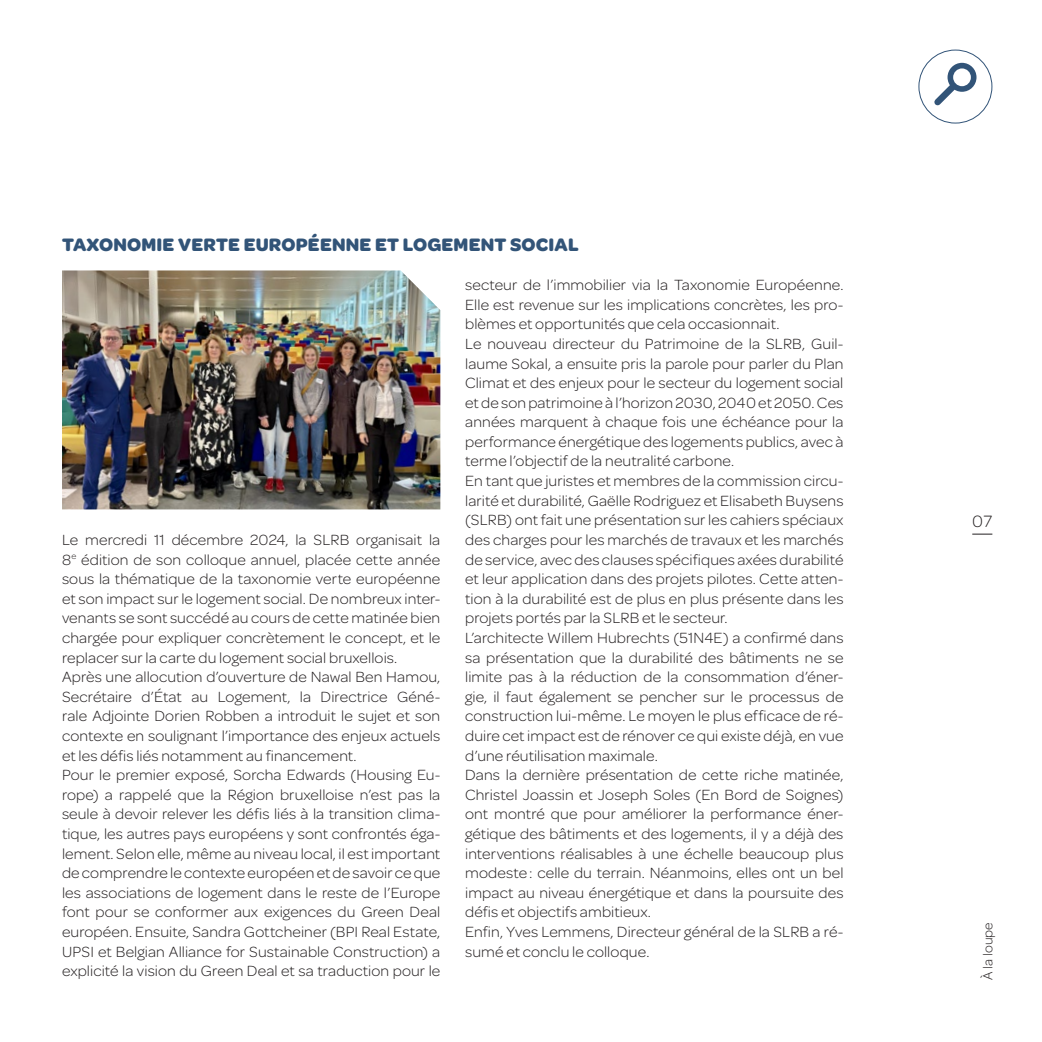
<style>
.page{position:relative;width:1042px;height:1042px;background:#fff}
.page>*{position:absolute;margin:0;border:0;box-sizing:border-box;transform-origin:0 0}
.t1{font:700 19.25px "Omnes";letter-spacing:.01em;color:#325478}
.t2{font:300 17.5px "Omnes";color:#231f20}
.t3{font:300 15.75px/19.6px "Omnes";letter-spacing:.005em;color:#231f20}
.t4{font:300 14px "Omnes";letter-spacing:.01em;color:#231f20}
</style>
<div class="page">
<svg style="left:972px;top:534px;width:20px;height:1px"></svg>
<div style="left:918px;top:50px;width:74px;height:73px;border:1px solid #325478;border-radius:50%"></div>
<div style="left:947px;top:63px;width:29px;height:29px;background:#325478;border-radius:50%"></div>
<svg style="left:928px;top:75px;width:37px;height:36px"></svg>
<div style="left:953px;top:68px;width:18px;height:18px;background:#fff;border-radius:50%"></div>
<img style="left:62px;top:270px;width:378px;height:239px">
<p class="t1" style="left:62px;top:230px;width:518px">TAXONOMIE VERTE EUROPÉENNE ET LOGEMENT SOCIAL</p>
<p class="t3" style="left:62px;top:529px;width:380px">Le mercredi 11 décembre 2024, la SLRB organisait la 8<sup>e</sup> édition de son colloque annuel, placée cette année sous la thématique de la taxonomie verte européenne et son impact sur le logement social. De nombreux inter&shy;venants se sont succédé au cours de cette matinée bien chargée pour expliquer concrètement le concept, et le replacer sur la carte du logement social bruxellois.<br>Après une allocution d’ouverture de Nawal Ben Hamou, Secrétaire d’État au Logement, la Directrice Géné&shy;rale Adjointe Dorien Robben a introduit le sujet et son contexte en soulignant l’importance des enjeux actuels et les défis liés notamment au financement.<br>Pour le premier exposé, Sorcha Edwards (Housing Eu&shy;rope) a rappelé que la Région bruxelloise n’est pas la seule à devoir relever les défis liés à la transition clima&shy;tique, les autres pays européens y sont confrontés éga&shy;lement. Selon elle, même au niveau local, il est important de comprendre le contexte européen et de savoir ce que les associations de logement dans le reste de l’Europe font pour se conformer aux exigences du Green Deal européen. Ensuite, Sandra Gottcheiner (BPI Real Estate, UPSI et Belgian Alliance for Sustainable Construction) a explicité la vision du Green Deal et sa traduction pour le</p>
<p class="t3" style="left:465px;top:275px;width:380px">secteur de l’immobilier via la Taxonomie Européenne.<br>Elle est revenue sur les implications concrètes, les pro&shy;blèmes et opportunités que cela occasionnait.<br>Le nouveau directeur du Patrimoine de la SLRB, Guil&shy;laume Sokal, a ensuite pris la parole pour parler du Plan Climat et des enjeux pour le secteur du logement social et de son patrimoine à l’horizon 2030, 2040 et 2050. Ces années marquent à chaque fois une échéance pour la performance énergétique des logements publics, avec à terme l’objectif de la neutralité carbone.<br>En tant que juristes et membres de la commission circu&shy;larité et durabilité, Gaëlle Rodriguez et Elisabeth Buysens (SLRB) ont fait une présentation sur les cahiers spéciaux des charges pour les marchés de travaux et les marchés de service, avec des clauses spécifiques axées durabilité et leur application dans des projets pilotes. Cette atten&shy;tion à la durabilité est de plus en plus présente dans les projets portés par la SLRB et le secteur.<br>L’architecte Willem Hubrechts (51N4E) a confirmé dans sa présentation que la durabilité des bâtiments ne se limite pas à la réduction de la consommation d’éner&shy;gie, il faut également se pencher sur le processus de construction lui-même. Le moyen le plus efficace de ré&shy;duire cet impact est de rénover ce qui existe déjà, en vue d’une réutilisation maximale.<br>Dans la dernière présentation de cette riche matinée, Christel Joassin et Joseph Soles (En Bord de Soignes) ont montré que pour améliorer la performance éner&shy;gétique des bâtiments et des logements, il y a déjà des interventions réalisables à une échelle beaucoup plus modeste: celle du terrain. Néanmoins, elles ont un bel impact au niveau énergétique et dans la poursuite des défis et objectifs ambitieux.<br>Enfin, Yves Lemmens, Directeur général de la SLRB a ré&shy;sumé et conclu le colloque.</p>
<p class="t2" style="left:972px;top:510px;width:22px">07</p>
<p class="t4" style="left:978px;top:980px;width:59px;rotate:-90deg">À la loupe</p>
</div>
